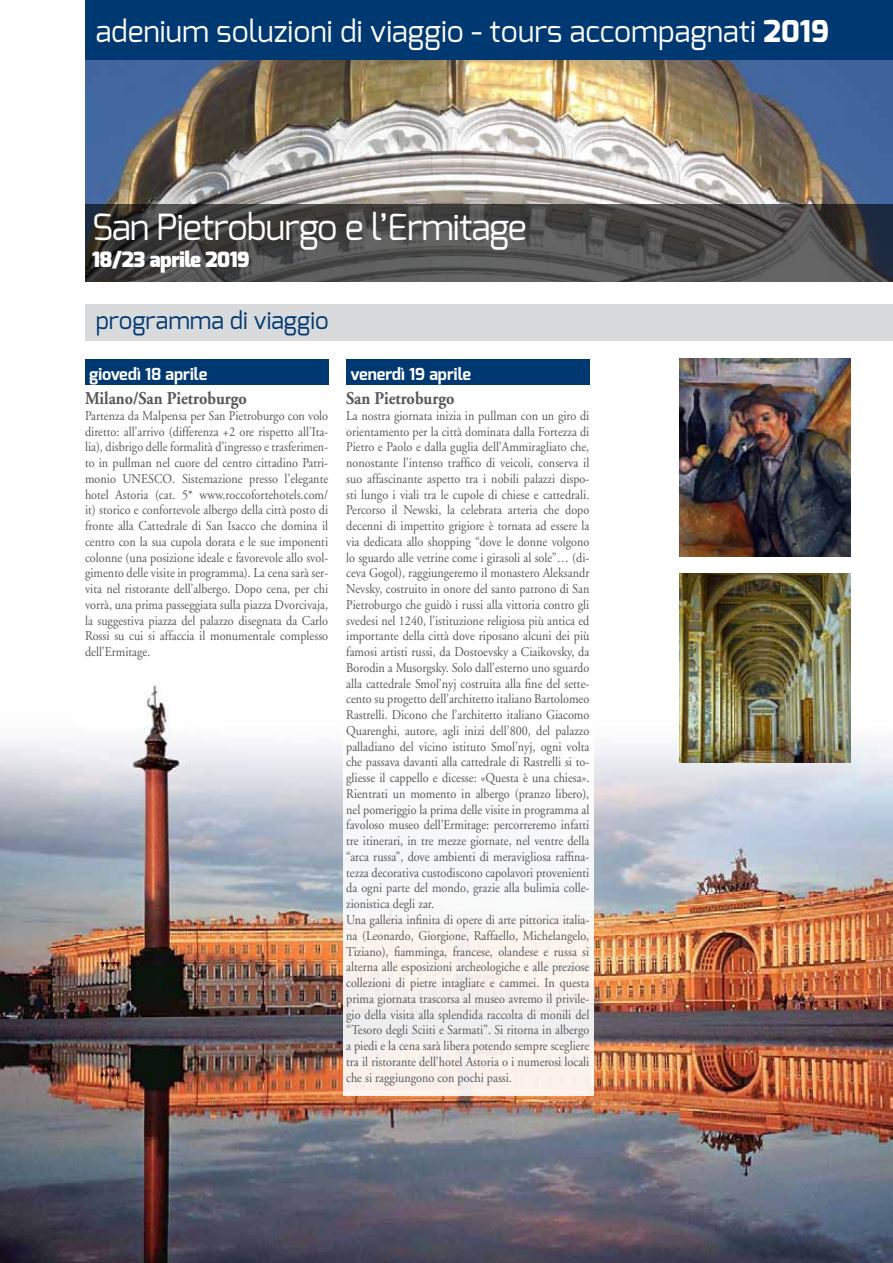
<style>
.page{position:relative;width:893px;height:1263px;background:#fff}
.page>*{position:absolute;margin:0;border:0;box-sizing:border-box;transform-origin:0 0}
.t1{font:36px "Exo";letter-spacing:-.025em;color:#fff}
.t2{font:30px "Exo";color:#fff}
.t3{font:24px "Exo";color:#003871}
.t4{font:900 21px "Exo";letter-spacing:-.025em;color:#fff}
.t5{font:700 18px "Adobe Garamond";color:#58585a;scale:.9 1}
.t6{font:700 16.5px "Exo";color:#fff}
.t7{font:13.5px/15.8px "Adobe Garamond";color:#58585a;text-align:justify;scale:.9 1}
.s1{font-weight:800}
</style>
<div class="page">
<img style="left:0;top:674px;width:893px;height:589px">
<img style="left:85px;top:60px;width:808px;height:144px">
<div style="left:85px;top:0;width:808px;height:60px;background:#003871"></div>
<svg style="left:85px;top:204px;width:808px;height:77px;background:#4a4949"></svg>
<div style="left:85px;top:304px;width:808px;height:36px;background:#d9dadb"></div>
<img style="left:679px;top:359px;width:171px;height:197px">
<div style="left:343px;top:508px;width:250px;height:588px;background:linear-gradient(to bottom,#fff,#f5efec)"></div>
<div style="left:85px;top:359px;width:243px;height:25px;background:#003871"></div>
<div style="left:346px;top:359px;width:243px;height:25px;background:#003871"></div>
<img style="left:679px;top:573px;width:171px;height:189px">
<h2 class="t2" style="left:96px;top:12px;width:735px">adenium soluzioni di viaggio - tours accompagnati <span class="s1">2019</span></h2>
<h1 class="t1" style="left:92px;top:204px;width:436px">San Pietroburgo e l’Ermitage</h1>
<h3 class="t4" style="left:92px;top:246px;width:159px">18/23 aprile 2019</h3>
<h3 class="t3" style="left:96px;top:305px;width:235px">programma di viaggio</h3>
<p class="t6" style="left:89px;top:363px;width:120px">giovedì 18 aprile</p>
<h3 class="t5" style="left:85px;top:388px;width:181px">Milano/San Pietroburgo</h3>
<p class="t7" style="left:85px;top:408px;width:272px">Partenza da Malpensa per San Pietroburgo con volo diretto: all’arrivo (differenza +2 ore rispetto all’Ita&shy;lia), disbrigo delle formalità d’ingresso e trasferimen&shy;to in pullman nel cuore del centro cittadino Patri&shy;monio UNESCO. Sistemazione presso l’elegante hotel Astoria (cat. 5* www.roccofortehotels.com/ it) storico e confortevole albergo della città posto di fronte alla Cattedrale di San Isacco che domina il centro con la sua cupola dorata e le sue imponenti colonne (una posizione ideale e favorevole allo svol&shy;gimento delle visite in programma). La cena sarà ser&shy;vita nel ristorante dell’albergo. Dopo cena, per chi vorrà, una prima passeggiata sulla piazza Dvorcivaja, la suggestiva piazza del palazzo disegnata da Carlo Rossi su cui si affaccia il monumentale complesso dell’Ermitage.</p>
<p class="t6" style="left:350px;top:363px;width:122px">venerdì 19 aprile</p>
<h3 class="t5" style="left:346px;top:388px;width:122px">San Pietroburgo</h3>
<p class="t7" style="left:346px;top:408px;width:272px;text-align:left">La nostra giornata inizia in pullman con un giro di orientamento per la città dominata dalla Fortezza di Pietro e Paolo e dalla guglia dell’Ammiragliato che, nonostante l’intenso traffico di veicoli, conserva il suo affascinante aspetto tra i nobili palazzi dispo&shy;sti lungo i viali tra le cupole di chiese e cattedrali.<br>Percorso il Newski, la celebrata arteria che dopo decenni di impettito grigiore è tornata ad essere la via dedicata allo shopping “dove le donne volgono lo sguardo alle vetrine come i girasoli al sole”… (di&shy;ceva Gogol), raggiungeremo il monastero Aleksandr Nevsky, costruito in onore del santo patrono di San Pietroburgo che guidò i russi alla vittoria contro gli svedesi nel 1240, l’istituzione religiosa più antica ed importante della città dove riposano alcuni dei più famosi artisti russi, da Dostoevsky a Ciaikovsky, da Borodin a Musorgsky. Solo dall’esterno uno sguardo alla cattedrale Smol’nyj costruita alla fine del sette&shy;cento su progetto dell’architetto italiano Bartolomeo Rastrelli. Dicono che l’architetto italiano Giacomo Quarenghi, autore, agli inizi dell’800, del palazzo palladiano del vicino istituto Smol’nyj, ogni volta che passava davanti alla cattedrale di Rastrelli si to&shy;gliesse il cappello e dicesse: «Questa è una chiesa».<br>Rientrati un momento in albergo (pranzo libero), nel pomeriggio la prima delle visite in programma al favoloso museo dell’Ermitage: percorreremo infatti tre itinerari, in tre mezze giornate, nel ventre della “arca russa”, dove ambienti di meravigliosa raffina&shy;tezza decorativa custodiscono capolavori provenienti da ogni parte del mondo, grazie alla bulimia colle&shy;zionistica degli zar.<br>Una galleria infinita di opere di arte pittorica italia&shy;na (Leonardo, Giorgione, Raffaello, Michelangelo, Tiziano), fiamminga, francese, olandese e russa si alterna alle esposizioni archeologiche e alle preziose collezioni di pietre intagliate e cammei. In questa prima giornata trascorsa al museo avremo il privile&shy;gio della visita alla splendida raccolta di monili del “Tesoro degli Sciiti e Sarmati”. Si ritorna in albergo a piedi e la cena sarà libera potendo sempre scegliere tra il ristorante dell’hotel Astoria o i numerosi locali che si raggiungono con pochi passi.</p>
</div>
